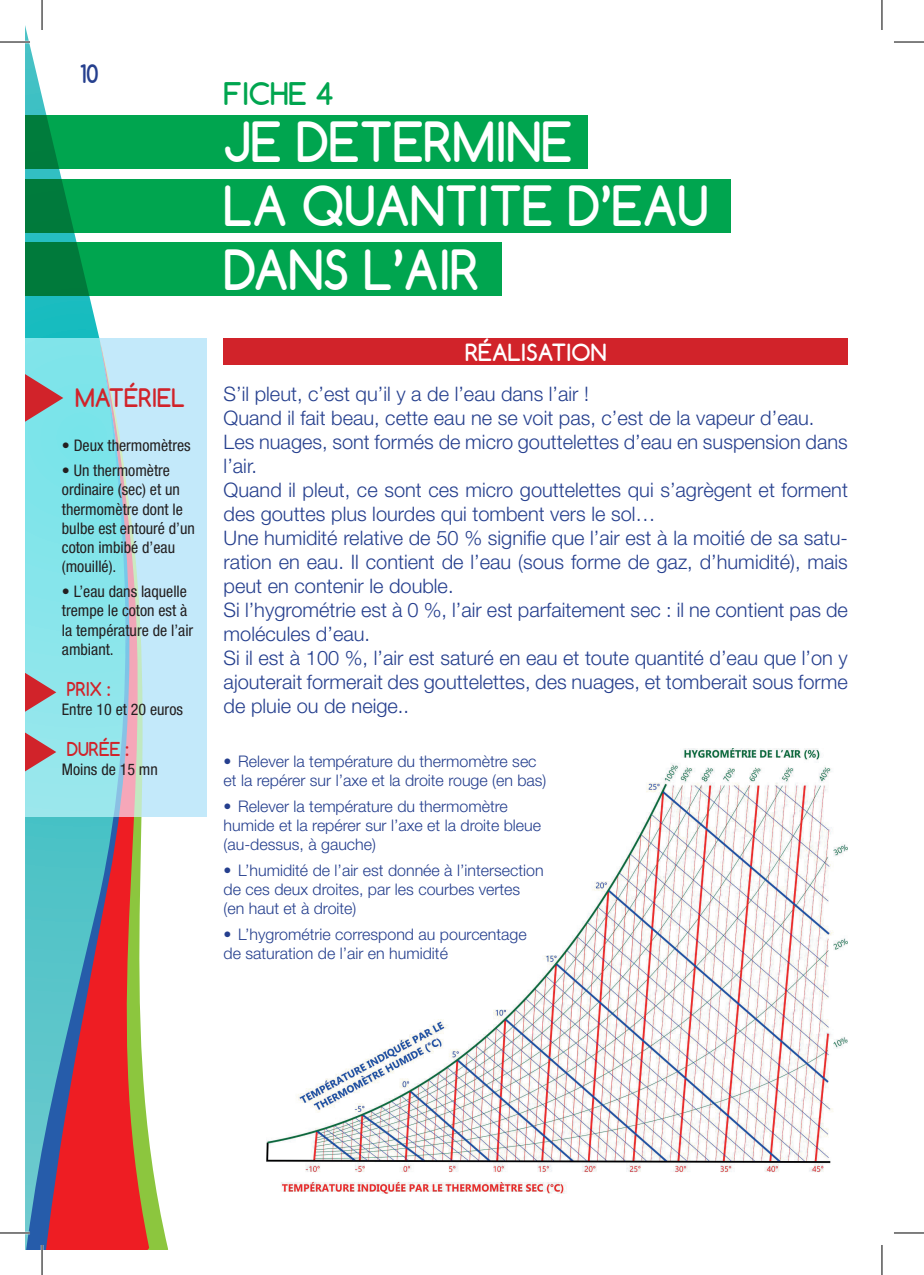
<style>
.page{position:relative;width:924px;height:1275px;background:#fff}
.page>*{position:absolute;margin:0;border:0;box-sizing:border-box;transform-origin:0 0}
.t1{font:700 52px/64px "Comfortaa";color:#fff;scale:.95 1}
.t2{font:700 29.4px "Comfortaa";color:#00a54f}
.t3{font:700 24px "Comfortaa";color:#d1232a;scale:.95 1}
.t4{font:700 24px "Comfortaa";color:#253f8e;scale:.95 1}
.t5{font:700 22.2px "Comfortaa";color:#fff}
.t6{font:300 20px/24px "Helvetica Neue";color:#253f8e}
.t7{font:700 18px "Comfortaa";color:#d1232a;scale:.95 1}
.t8{font:300 16px/19.2px "Helvetica Neue";color:#253f8e}
.t9{font:condensed 16px/19.2px "Helvetica Neue";color:#231f20}
</style>
<div class="page">
<img style="left:267px;top:748px;width:580px;height:445px">
<div style="left:223px;top:338px;width:624px;height:26px;background:#d1232a"></div>
<svg style="left:25px;top:25px;width:123px;height:1225px"></svg>
<svg style="left:26px;top:816px;width:20px;height:434px;background:#53b6c5"></svg>
<svg style="left:46px;top:816px;width:111px;height:434px;background:#ad746f"></svg>
<svg style="left:25px;top:338px;width:181px;height:478px;background:#a6e3ee"></svg>
<svg style="left:25px;top:374px;width:38px;height:48px;background:#a68389"></svg>
<svg style="left:25px;top:673px;width:31px;height:38px"></svg>
<svg style="left:25px;top:732px;width:31px;height:39px"></svg>
<div style="left:25px;top:116px;width:562px;height:53px;background:#00a54f"></div>
<div style="left:25px;top:179px;width:704px;height:53px;background:#00a54f"></div>
<div style="left:25px;top:242px;width:476px;height:53px;background:#00a54f"></div>
<hr style="left:0;top:41px;width:30px;height:2px;background:#fff">
<hr style="left:0;top:1231px;width:30px;height:3px;background:#fff">
<hr style="left:41px;top:0;width:2px;height:30px;background:#fff">
<hr style="left:41px;top:1245px;width:2px;height:30px;background:#fff">
<hr style="left:0;top:42px;width:30px;height:1px;background:#000">
<hr style="left:893px;top:42px;width:30px;height:1px;background:#000">
<hr style="left:0;top:1232px;width:30px;height:1px;background:#000">
<hr style="left:893px;top:1232px;width:30px;height:1px;background:#000">
<hr style="left:42px;top:0;width:1px;height:30px;background:#000">
<hr style="left:42px;top:1245px;width:1px;height:30px;background:#000">
<hr style="left:881px;top:0;width:1px;height:30px;background:#000">
<hr style="left:881px;top:1245px;width:1px;height:30px;background:#000">
<p class="t4" style="left:80px;top:59px;width:21px">10</p>
<p class="t3" style="left:75px;top:383px;width:117px">MATÉRIEL</p>
<p class="t9" style="left:62px;top:436px;width:130px">• Deux thermomètres</p>
<p class="t9" style="left:62px;top:461px;width:134px">• Un thermomètre ordinaire (sec) et un thermomètre dont le bulbe est entouré d’un coton imbibé d’eau (mouillé).</p>
<p class="t9" style="left:62px;top:582px;width:133px">• L’eau dans laquelle trempe le coton est à la température de l’air ambiant.</p>
<p class="t7" style="left:67px;top:677px;width:47px">PRIX :</p>
<p class="t9" style="left:62px;top:699px;width:122px">Entre 10 et 20 euros</p>
<p class="t7" style="left:67px;top:737px;width:67px">DURÉE :</p>
<p class="t9" style="left:62px;top:759px;width:97px">Moins de 15 mn</p>
<h2 class="t2" style="left:223px;top:75px;width:112px">FICHE 4</h2>
<h1 class="t1" style="left:223px;top:109px;width:511px">JE DETERMINE<br>LA QUANTITE D’EAU<br>DANS L’AIR</h1>
<p class="t5" style="left:465px;top:338px;width:143px">RÉALISATION</p>
<p class="t6" style="left:223px;top:381px;width:625px">S’il pleut, c’est qu’il y a de l’eau dans l’air !<br>Quand il fait beau, cette eau ne se voit pas, c’est de la vapeur d’eau.<br>Les nuages, sont formés de micro gouttelettes d’eau en suspension dans l’air.<br>Quand il pleut, ce sont ces micro gouttelettes qui s’agrègent et forment des gouttes plus lourdes qui tombent vers le sol…<br>Une humidité relative de 50 % signifie que l’air est à la moitié de sa satu&shy;ration en eau. Il contient de l’eau (sous forme de gaz, d’humidité), mais peut en contenir le double.<br>Si l’hygrométrie est à 0 %, l’air est parfaitement sec : il ne contient pas de molécules d’eau.<br>Si il est à 100 %, l’air est saturé en eau et toute quantité d’eau que l’on y ajouterait formerait des gouttelettes, des nuages, et tomberait sous forme de pluie ou de neige..</p>
<p class="t8" style="left:223px;top:751px;width:324px">• Relever la température du thermomètre sec et la repérer sur l’axe et la droite rouge (en bas)</p>
<p class="t8" style="left:223px;top:796px;width:319px">• Relever la température du thermomètre humide et la repérer sur l’axe et la droite bleue (au-dessus, à gauche)</p>
<p class="t8" style="left:223px;top:860px;width:321px">• L’humidité de l’air est donnée à l’intersection de ces deux droites, par les courbes vertes (en haut et à droite)</p>
<p class="t8" style="left:223px;top:924px;width:304px">• L’hygrométrie correspond au pourcentage de saturation de l’air en humidité</p>
</div>
